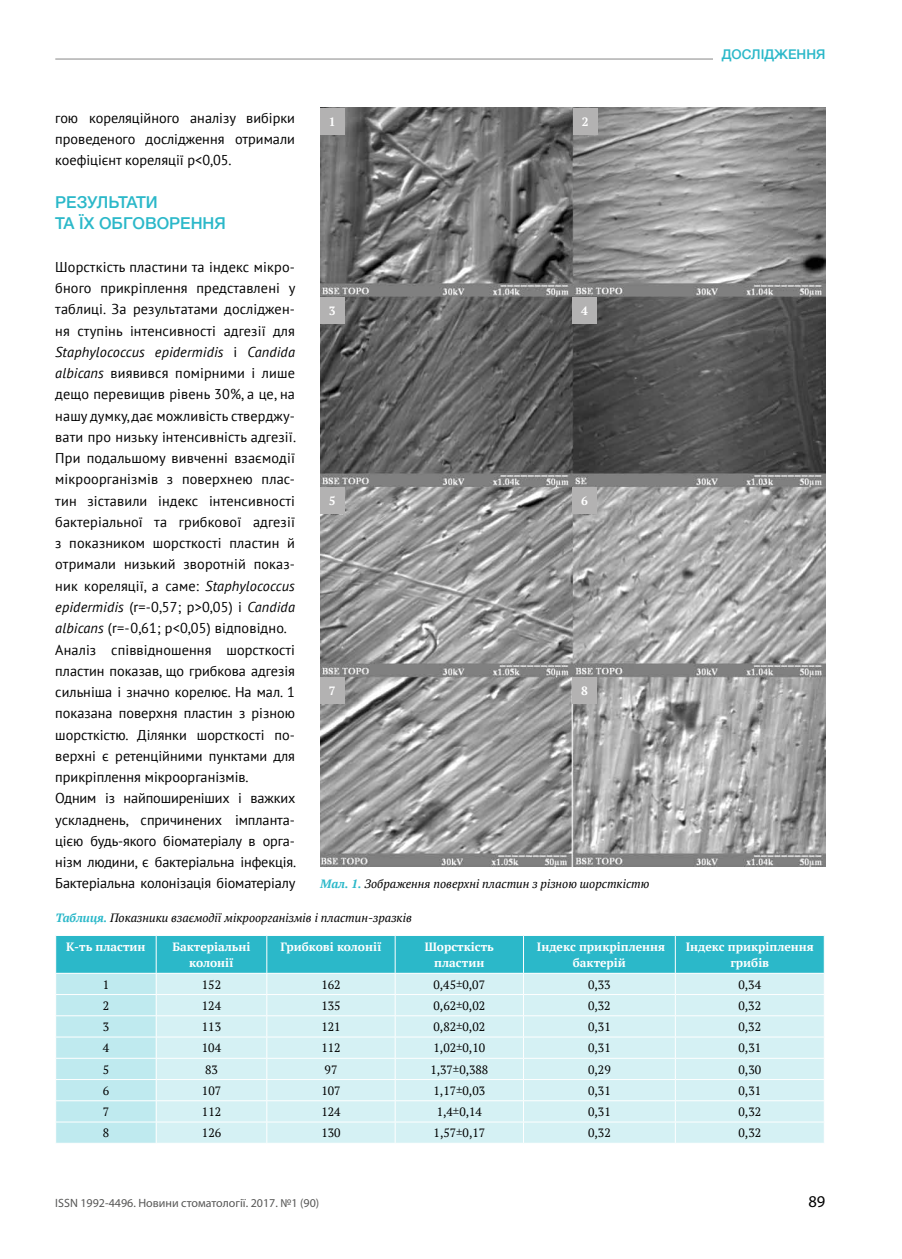
<style>
.page{position:relative;width:902px;height:1259px;background:#fff}
.page>*{position:absolute;margin:0;border:0;box-sizing:border-box;transform-origin:0 0}
.t1{font:500 16.5px/21.3px "Helvetica Neue LTW1 G";color:#2bb8c9}
.t2{font:16.5px "Myriad Pro";color:#000}
.t3{font:14.25px/21.3px "PT Sans";letter-spacing:.005em;color:#000;text-align:justify}
.t4{font:500 13.5px "Helvetica Neue LTW1 G";color:#2bb8c9}
.t5{font:12px "PT Serif";color:#000}
.t6{font:700 12px/16.5px "PT Serif";color:#fff;text-align:center}
.t7{font:italic 12px "PT Serif";color:#000}
.t8{font:12px "Myriad Pro";color:#575756}
.s1{font-style:italic}
.s2{font-weight:700;color:#2bb8c9}
</style>
<div class="page">
<hr style="left:55px;top:59px;width:770px;height:1px;background:#878787">
<div style="left:713px;top:40px;width:112px;height:27px;background:#fff"></div>
<svg style="left:55px;top:935px;width:769px;height:208px;background:#b6e6ec"></svg>
<img style="left:320px;top:108px;width:505px;height:758px">
<div style="left:320px;top:108px;width:24px;height:26px;background:#b3b2b2"></div>
<div style="left:320px;top:297px;width:24px;height:26px;background:#b3b2b2"></div>
<div style="left:320px;top:487px;width:24px;height:26px;background:#b3b2b2"></div>
<div style="left:320px;top:677px;width:24px;height:26px;background:#b3b2b2"></div>
<div style="left:572px;top:297px;width:25px;height:26px;background:#b3b2b2"></div>
<div style="left:572px;top:487px;width:25px;height:26px;background:#b3b2b2"></div>
<div style="left:572px;top:677px;width:25px;height:26px;background:#b3b2b2"></div>
<div style="left:573px;top:108px;width:24px;height:26px;background:#b3b2b2"></div>
<p class="t3" style="left:55px;top:107px;width:241px">гою кореляційного аналізу вибірки проведеного дослідження отримали коефіцієнт кореляції р&lt;0,05.</p>
<p class="t1" style="left:55px;top:191px;width:172px">РЕЗУЛЬТАТИ<br>ТА ЇХ ОБГОВОРЕННЯ</p>
<p class="t3" style="left:55px;top:256px;width:242px;text-align:left">Шорсткість пластини та індекс мікро&shy;бного прикріплення представлені у таблиці. За результатами досліджен&shy;ня ступінь інтенсивності адгезії для <span class="s1">Staphylococcus epidermidis</span> і <span class="s1">Candida albicans</span> виявився помірними і лише дещо перевищив рівень 30%, а це, на нашу думку, дає можливість стверджу&shy;вати про низьку інтенсивність адгезії.<br>При подальшому вивченні взаємодії мікроорганізмів з поверхнею плас&shy;тин зіставили індекс інтенсивності бактеріальної та грибкової адгезії з показником шорсткості пластин й отримали низький зворотній показ&shy;ник кореляції, а саме: <span class="s1">Staphylococcus epidermidis</span> (r=-0,57; р&gt;0,05) і <span class="s1">Candida albicans</span> (r=-0,61; р&lt;0,05) відповідно.<br>Аналіз співвідношення шорсткості пластин показав, що грибкова адгезія сильніша і значно корелює. На мал. 1 показана поверхня пластин з різною шорсткістю. Ділянки шорсткості по&shy;верхні є ретенційними пунктами для прикріплення мікроорганізмів.<br>Одним із найпоширеніших і важких ускладнень, спричинених імпланта&shy;цією будь-якого біоматеріалу в орга&shy;нізм людини, є бактеріальна інфекція.<br>Бактеріальна колонізація біоматеріалу</p>
<p class="t6" style="left:329px;top:113px;width:8px">1</p>
<p class="t6" style="left:582px;top:113px;width:8px">2</p>
<p class="t6" style="left:329px;top:302px;width:8px">3</p>
<p class="t6" style="left:581px;top:302px;width:8px">4</p>
<p class="t6" style="left:329px;top:492px;width:8px">5</p>
<p class="t6" style="left:581px;top:492px;width:8px">6</p>
<p class="t6" style="left:329px;top:682px;width:8px">7</p>
<p class="t6" style="left:581px;top:682px;width:8px">8</p>
<p class="t7" style="left:320px;top:876px;width:330px"><span class="s2">Мал. 1.</span> Зображення поверхні пластин з різною шорсткістю</p>
<p class="t7" style="left:55px;top:910px;width:358px"><span class="s2">Таблиця.</span> Показники взаємодії мікроорганізмів і пластин-зразків</p>
<p class="t4" style="left:721px;top:46px;width:105px">ДОСЛІДЖЕННЯ</p>
<p class="t6" style="left:66px;top:938px;width:81px">К-ть пластин</p>
<p class="t6" style="left:172px;top:938px;width:79px">Бактеріальні колонії</p>
<p class="t6" style="left:280px;top:938px;width:103px">Грибкові колонії</p>
<p class="t6" style="left:425px;top:938px;width:70px">Шорсткість пластин</p>
<p class="t6" style="left:537px;top:938px;width:130px">Індекс прикріплення бактерій</p>
<p class="t6" style="left:685px;top:938px;width:130px">Індекс прикріплення грибів</p>
<p class="t5" style="left:103px;top:976px;width:8px">1</p>
<p class="t5" style="left:202px;top:976px;width:21px">152</p>
<p class="t5" style="left:321px;top:976px;width:21px">162</p>
<p class="t5" style="left:433px;top:976px;width:53px">0,45±0,07</p>
<p class="t5" style="left:588px;top:976px;width:24px">0,33</p>
<p class="t5" style="left:738px;top:976px;width:24px">0,34</p>
<p class="t5" style="left:103px;top:997px;width:8px">2</p>
<p class="t5" style="left:202px;top:997px;width:21px">124</p>
<p class="t5" style="left:321px;top:997px;width:21px">135</p>
<p class="t5" style="left:433px;top:997px;width:53px">0,62±0,02</p>
<p class="t5" style="left:588px;top:997px;width:24px">0,32</p>
<p class="t5" style="left:738px;top:997px;width:24px">0,32</p>
<p class="t5" style="left:103px;top:1019px;width:8px">3</p>
<p class="t5" style="left:202px;top:1019px;width:21px">113</p>
<p class="t5" style="left:321px;top:1019px;width:21px">121</p>
<p class="t5" style="left:433px;top:1019px;width:53px">0,82±0,02</p>
<p class="t5" style="left:588px;top:1019px;width:24px">0,31</p>
<p class="t5" style="left:738px;top:1019px;width:24px">0,32</p>
<p class="t5" style="left:103px;top:1040px;width:8px">4</p>
<p class="t5" style="left:202px;top:1040px;width:21px">104</p>
<p class="t5" style="left:321px;top:1040px;width:21px">112</p>
<p class="t5" style="left:433px;top:1040px;width:53px">1,02±0,10</p>
<p class="t5" style="left:588px;top:1040px;width:24px">0,31</p>
<p class="t5" style="left:738px;top:1040px;width:24px">0,31</p>
<p class="t5" style="left:103px;top:1061px;width:8px">5</p>
<p class="t5" style="left:205px;top:1061px;width:14px">83</p>
<p class="t5" style="left:324px;top:1061px;width:14px">97</p>
<p class="t5" style="left:430px;top:1061px;width:59px">1,37±0,388</p>
<p class="t5" style="left:588px;top:1061px;width:24px">0,29</p>
<p class="t5" style="left:738px;top:1061px;width:24px">0,30</p>
<p class="t5" style="left:103px;top:1082px;width:8px">6</p>
<p class="t5" style="left:202px;top:1082px;width:21px">107</p>
<p class="t5" style="left:321px;top:1082px;width:21px">107</p>
<p class="t5" style="left:433px;top:1082px;width:53px">1,17±0,03</p>
<p class="t5" style="left:588px;top:1082px;width:24px">0,31</p>
<p class="t5" style="left:738px;top:1082px;width:24px">0,31</p>
<p class="t5" style="left:103px;top:1104px;width:8px">7</p>
<p class="t5" style="left:202px;top:1104px;width:21px">112</p>
<p class="t5" style="left:321px;top:1104px;width:21px">124</p>
<p class="t5" style="left:437px;top:1104px;width:47px">1,4±0,14</p>
<p class="t5" style="left:588px;top:1104px;width:24px">0,31</p>
<p class="t5" style="left:738px;top:1104px;width:24px">0,32</p>
<p class="t5" style="left:103px;top:1125px;width:8px">8</p>
<p class="t5" style="left:202px;top:1125px;width:21px">126</p>
<p class="t5" style="left:321px;top:1125px;width:21px">130</p>
<p class="t5" style="left:433px;top:1125px;width:53px">1,57±0,17</p>
<p class="t5" style="left:588px;top:1125px;width:24px">0,32</p>
<p class="t5" style="left:738px;top:1125px;width:24px">0,32</p>
<p class="t8" style="left:55px;top:1196px;width:265px">ISSN 1992-4496. Новини стоматології. 2017. №1 (90)</p>
<p class="t2" style="left:808px;top:1191px;width:18px">89</p>
</div>
